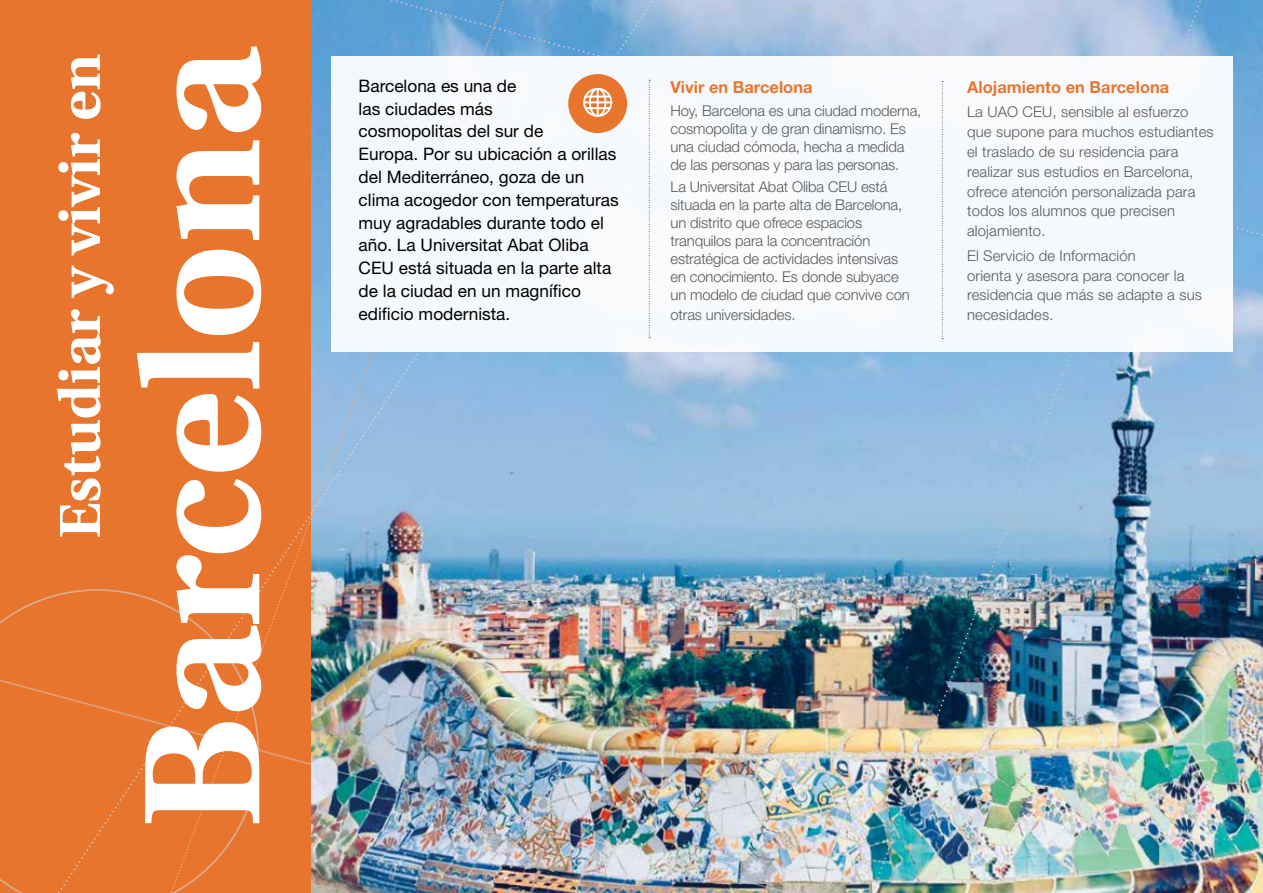
<style>
.page{position:relative;width:1263px;height:893px;background:#fff}
.page>*{position:absolute;margin:0;border:0;box-sizing:border-box;transform-origin:0 0}
.t1{font:700 165px "Utopia";color:#fff}
.t2{font:700 57.75px "Utopia";color:#fff}
.t3{font:17.25px/22.8px "Helvetica Neue LT Std";color:#000}
.t4{font:700 16.5px "Helvetica Neue LT Std";color:#e7752e}
.t5{font:300 14.85px/18px "Helvetica Neue LT Std";letter-spacing:-.01em;color:#58595b}
.t6{font:300 14.85px/19.8px "Helvetica Neue LT Std";letter-spacing:.01em;color:#58595b}
</style>
<div class="page">
<img style="left:661px;top:352px;width:602px;height:541px">
<div style="left:0;top:0;width:311px;height:893px;background:#e7752e"></div>
<img style="left:55px;top:242px;width:606px;height:433px">
<img style="left:0;top:675px;width:855px;height:218px">
<img style="left:855px;top:352px;width:379px;height:541px">
<svg style="left:311px;top:0;width:654px;height:242px;background:#84b2db"></svg>
<svg style="left:965px;top:0;width:298px;height:501px;background:#92b9dc"></svg>
<div style="left:332px;top:56px;width:901px;height:296px;background:#f5f9fc"></div>
<div style="left:568px;top:74px;width:59px;height:59px;background:#e7752e;border-radius:50%"></div>
<svg style="left:583px;top:88px;width:29px;height:29px"></svg>
<svg style="left:942px;top:81px;width:1px;height:258px"></svg>
<svg style="left:649px;top:80px;width:1px;height:258px"></svg>
<h2 class="t2" style="left:47px;top:539px;width:486px;rotate:-90deg">Estudiar y vivir en</h2>
<h1 class="t1" style="left:108px;top:829px;width:784px;rotate:-90deg">Barcelona</h1>
<p class="t3" style="left:359px;top:74px;width:262px">Barcelona es una de<br>las ciudades más<br>cosmopolitas del sur de<br>Europa. Por su ubicación a orillas del Mediterráneo, goza de un clima acogedor con temperaturas muy agradables durante todo el año. La Universitat Abat Oliba<br>CEU está situada en la parte alta de la ciudad en un magnífico edificio modernista.</p>
<p class="t4" style="left:670px;top:77px;width:144px">Vivir en Barcelona</p>
<p class="t5" style="left:670px;top:101px;width:252px">Hoy, Barcelona es una ciudad moderna, cosmopolita y de gran dinamismo. Es una ciudad cómoda, hecha a medida de las personas y para las personas.</p>
<p class="t5" style="left:670px;top:178px;width:241px">La Universitat Abat Oliba CEU está situada en la parte alta de Barcelona, un distrito que ofrece espacios tranquilos para la concentración estratégica de actividades intensivas en conocimiento. Es donde subyace un modelo de ciudad que convive con</p>
<p class="t5" style="left:670px;top:306px;width:127px">otras universidades.</p>
<p class="t4" style="left:967px;top:77px;width:204px">Alojamiento en Barcelona</p>
<p class="t6" style="left:967px;top:102px;width:248px">La UAO CEU, sensible al esfuerzo que supone para muchos estudiantes el traslado de su residencia para realizar sus estudios en Barcelona, ofrece atención personalizada para todos los alumnos que precisen alojamiento.</p>
<p class="t6" style="left:967px;top:245px;width:236px">El Servicio de Información<br>orienta y asesora para conocer la residencia que más se adapte a sus necesidades.</p>
</div>
